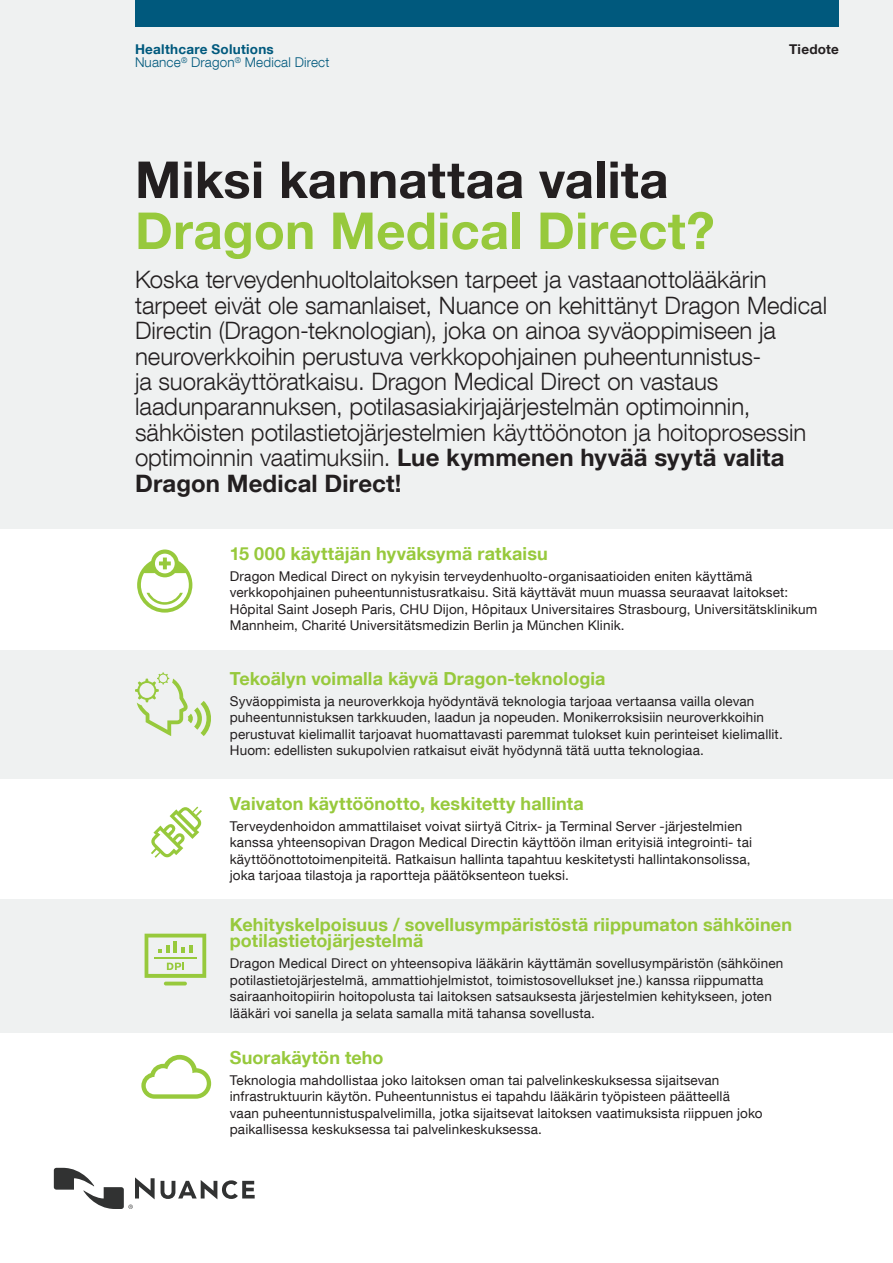
<style>
.page{position:relative;width:893px;height:1263px;background:#fff}
.page>*{position:absolute;margin:0;border:0;box-sizing:border-box;transform-origin:0 0}
.t1{font:700 51px "Helvetica Neue LT Com";letter-spacing:.005em;color:#231f20}
.t2{font:700 51px "Helvetica Neue LT Com";letter-spacing:.005em;color:#97c93c}
.t3{font:300 24px/25.5px "Helvetica Neue LT Com";color:#231f20}
.t4{font:700 18px/16.5px "Helvetica Neue LT Com";letter-spacing:.005em;color:#97c93c}
.t5{font:13.5px/16.5px "Helvetica Neue LT Com";letter-spacing:.01em;color:#231f20}
.t6{font:300 13.5px/13.5px "Helvetica Neue LT Com";letter-spacing:.01em;color:#00597d}
.t7{font:700 13.5px "Helvetica Neue LT Com";letter-spacing:.015em;color:#231f20}
.s1{font-weight:700}
</style>
<div class="page">
<div style="left:0;top:0;width:893px;height:529px;background:#eff1f1"></div>
<div style="left:135px;top:0;width:704px;height:27px;background:#00597d"></div>
<svg style="left:161px;top:1180px;width:94px;height:19px"></svg>
<svg style="left:54px;top:1168px;width:101px;height:41px"></svg>
<div style="left:0;top:650px;width:893px;height:129px;background:#eff1f1"></div>
<div style="left:0;top:900px;width:893px;height:133px;background:#eff1f1"></div>
<svg style="left:141px;top:1055px;width:70px;height:44px"></svg>
<svg style="left:145px;top:934px;width:61px;height:51px"></svg>
<svg style="left:151px;top:806px;width:51px;height:52px"></svg>
<svg style="left:135px;top:672px;width:76px;height:64px"></svg>
<svg style="left:137px;top:549px;width:55px;height:64px"></svg>
<p class="t6" style="left:135px;top:42px;width:196px"><span class="s1">Healthcare Solutions<br></span>Nuance<sup>®</sup> Dragon<sup>®</sup> Medical Direct</p>
<p class="t7" style="left:789px;top:41px;width:51px">Tiedote</p>
<h1 class="t1" style="left:135px;top:148px;width:535px">Miksi kannattaa valita</h1>
<h1 class="t2" style="left:135px;top:199px;width:581px">Dragon Medical Direct?</h1>
<p class="t3" style="left:135px;top:266px;width:694px">Koska terveydenhuoltolaitoksen tarpeet ja vastaanottolääkärin tarpeet eivät ole samanlaiset, Nuance on kehittänyt Dragon Medical Directin (Dragon-teknologian), joka on ainoa syväoppimiseen ja neuroverkkoihin perustuva verkkopohjainen puheentunnistus-<br>ja suorakäyttöratkaisu. Dragon Medical Direct on vastaus laadunparannuksen, potilasasiakirjajärjestelmän optimoinnin, sähköisten potilastietojärjestelmien käyttöönoton ja hoitoprosessin optimoinnin vaatimuksiin. <span class="s1">Lue kymmenen hyvää syytä valita Dragon Medical Direct!</span></p>
<h3 class="t4" style="left:230px;top:545px;width:319px">15 000 käyttäjän hyväksymä ratkaisu</h3>
<p class="t5" style="left:230px;top:567px;width:589px">Dragon Medical Direct on nykyisin terveydenhuolto-organisaatioiden eniten käyttämä verkkopohjainen puheentunnistusratkaisu. Sitä käyttävät muun muassa seuraavat laitokset:<br>Hôpital Saint Joseph Paris, CHU Dijon, Hôpitaux Universitaires Strasbourg, Universitätsklinikum Mannheim, Charité Universitätsmedizin Berlin ja München Klinik.</p>
<h3 class="t4" style="left:230px;top:670px;width:377px">Tekoälyn voimalla käyvä Dragon-teknologia</h3>
<p class="t5" style="left:230px;top:692px;width:554px">Syväoppimista ja neuroverkkoja hyödyntävä teknologia tarjoaa vertaansa vailla olevan puheentunnistuksen tarkkuuden, laadun ja nopeuden. Monikerroksisiin neuroverkkoihin perustuvat kielimallit tarjoavat huomattavasti paremmat tulokset kuin perinteiset kielimallit.<br>Huom: edellisten sukupolvien ratkaisut eivät hyödynnä tätä uutta teknologiaa.</p>
<h3 class="t4" style="left:230px;top:795px;width:355px">Vaivaton käyttöönotto, keskitetty hallinta</h3>
<p class="t5" style="left:230px;top:817px;width:524px">Terveydenhoidon ammattilaiset voivat siirtyä Citrix- ja Terminal Server ‑järjestelmien kanssa yhteensopivan Dragon Medical Directin käyttöön ilman erityisiä integrointi- tai käyttöönottotoimenpiteitä. Ratkaisun hallinta tapahtuu keskitetysti hallintakonsolissa, joka tarjoaa tilastoja ja raportteja päätöksenteon tueksi.</p>
<h3 class="t4" style="left:230px;top:915px;width:564px">Kehityskelpoisuus / sovellusympäristöstä riippumaton sähköinen potilastietojärjestelmä</h3>
<p class="t5" style="left:230px;top:955px;width:555px">Dragon Medical Direct on yhteensopiva lääkärin käyttämän sovellusympäristön (sähköinen potilastietojärjestelmä, ammattiohjelmistot, toimistosovellukset jne.) kanssa riippumatta sairaanhoitopiirin hoitopolusta tai laitoksen satsauksesta järjestelmien kehitykseen, joten lääkäri voi sanella ja selata samalla mitä tahansa sovellusta.</p>
<h3 class="t4" style="left:230px;top:1049px;width:155px">Suorakäytön teho</h3>
<p class="t5" style="left:230px;top:1071px;width:534px">Teknologia mahdollistaa joko laitoksen oman tai palvelinkeskuksessa sijaitsevan infrastruktuurin käytön. Puheentunnistus ei tapahdu lääkärin työpisteen päätteellä<br>vaan puheentunnistuspalvelimilla, jotka sijaitsevat laitoksen vaatimuksista riippuen joko paikallisessa keskuksessa tai palvelinkeskuksessa.</p>
</div>
